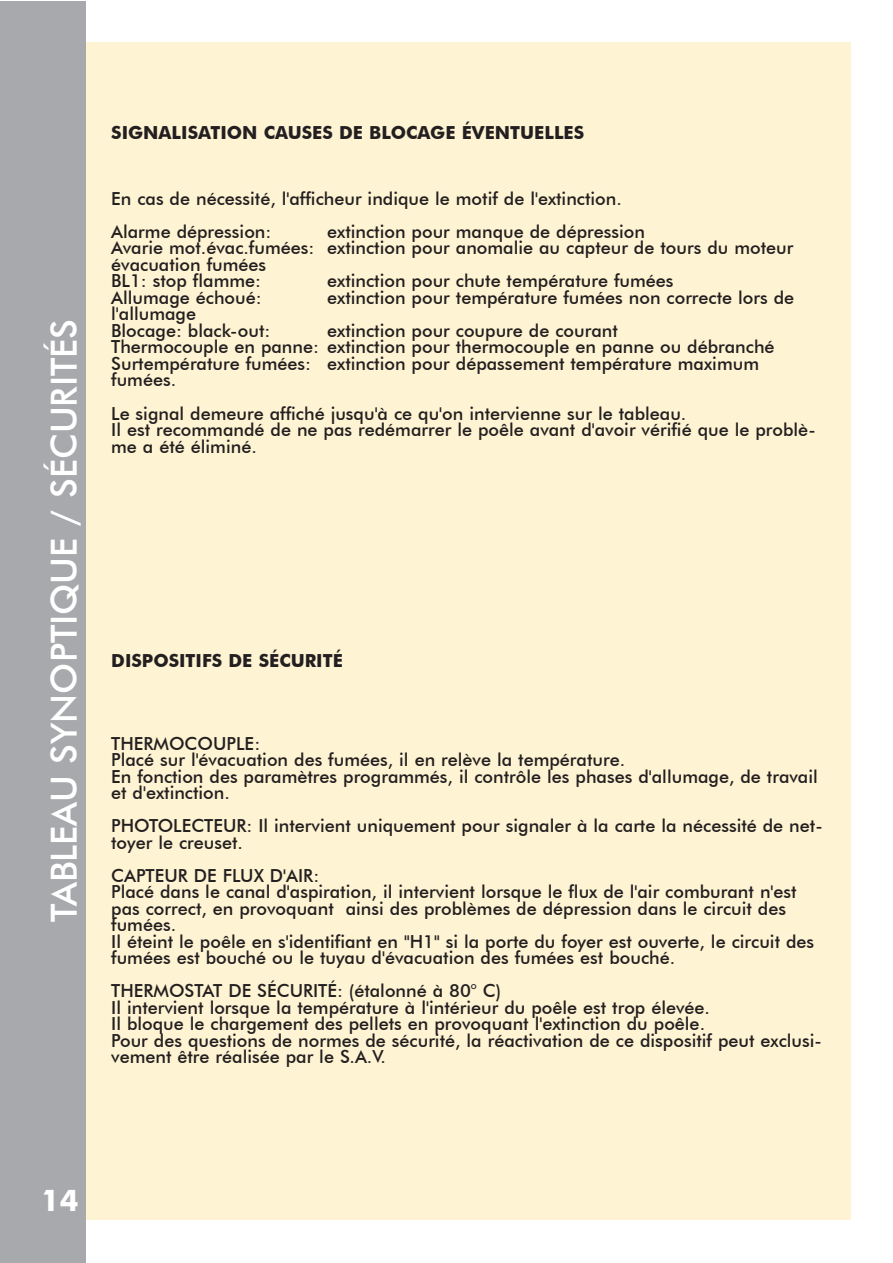
<style>
.page{position:relative;width:893px;height:1263px;background:#fff}
.page>*{position:absolute;margin:0;border:0;box-sizing:border-box;transform-origin:0 0}
.t1{font:500 36px "Futura BT";color:#fff}
.t2{font:700 30px "Futura BT";color:#fff}
.t3{font:500 18px/16.5px "Futura BT";color:#231f20}
.t4{font:700 18px "Futura BT";color:#231f20}
</style>
<div class="page">
<div style="left:83px;top:43px;width:767px;height:1177px;background:#fef3d2"></div>
<div style="left:0;top:1px;width:85px;height:1262px;background:#a8a9ad"></div>
<h1 class="t1" style="left:42px;top:922px;width:605px;rotate:-90deg">TABLEAU SYNOPTIQUE / SÉCURITÉS</h1>
<p class="t4" style="left:111px;top:122px;width:475px">SIGNALISATION CAUSES DE BLOCAGE ÉVENTUELLES</p>
<p class="t3" style="left:111px;top:182px;width:512px;line-height:33px">En cas de nécessité, l'afficheur indique le motif de l'extinction.<br>Alarme dépression:</p>
<p class="t3" style="left:111px;top:223px;width:684px;text-indent:216px">extinction pour manque de dépression<br>Avarie mot.évac.fumées: extinction pour anomalie au capteur de tours du moteur évacuation fumées<br>BL1: stop flamme:</p>
<p class="t3" style="left:327px;top:273px;width:348px">extinction pour chute température fumées</p>
<p class="t3" style="left:111px;top:289px;width:152px">Allumage échoué:</p>
<p class="t3" style="left:327px;top:289px;width:468px">extinction pour température fumées non correcte lors de</p>
<p class="t3" style="left:111px;top:306px;width:161px">l'allumage<br>Blocage: black-out:</p>
<p class="t3" style="left:111px;top:322px;width:665px;text-indent:216px">extinction pour coupure de courant<br>Thermocouple en panne: extinction pour thermocouple en panne ou débranché Surtempérature fumées: extinction pour dépassement température maximum fumées.</p>
<p class="t3" style="left:111px;top:405px;width:706px">Le signal demeure affiché jusqu'à ce qu'on intervienne sur le tableau.<br>Il est recommandé de ne pas redémarrer le poêle avant d'avoir vérifié que le problè&shy;me a été éliminé.</p>
<p class="t4" style="left:111px;top:650px;width:233px">DISPOSITIFS DE SÉCURITÉ</p>
<p class="t3" style="left:111px;top:735px;width:708px">THERMOCOUPLE:<br>Placé sur l'évacuation des fumées, il en relève la température.<br>En fonction des paramètres programmés, il contrôle les phases d'allumage, de travail et d'extinction.</p>
<p class="t3" style="left:111px;top:817px;width:713px">PHOTOLECTEUR: Il intervient uniquement pour signaler à la carte la nécessité de net&shy;toyer le creuset.</p>
<p class="t3" style="left:111px;top:867px;width:704px">CAPTEUR DE FLUX D'AIR:<br>Placé dans le canal d'aspiration, il intervient lorsque le flux de l'air comburant n'est pas correct, en provoquant ainsi des problèmes de dépression dans le circuit des fumées.<br>Il éteint le poêle en s'identifiant en "H1" si la porte du foyer est ouverte, le circuit des fumées est bouché ou le tuyau d'évacuation des fumées est bouché.</p>
<p class="t3" style="left:111px;top:982px;width:712px">THERMOSTAT DE SÉCURITÉ: (étalonné à 80° C)<br>Il intervient lorsque la température à l'intérieur du poêle est trop élevée.<br>Il bloque le chargement des pellets en provoquant l'extinction du poêle.<br>Pour des questions de normes de sécurité, la réactivation de ce dispositif peut exclusi&shy;vement être réalisée par le S.A.V.</p>
<h2 class="t2" style="left:41px;top:1182px;width:39px">14</h2>
</div>
